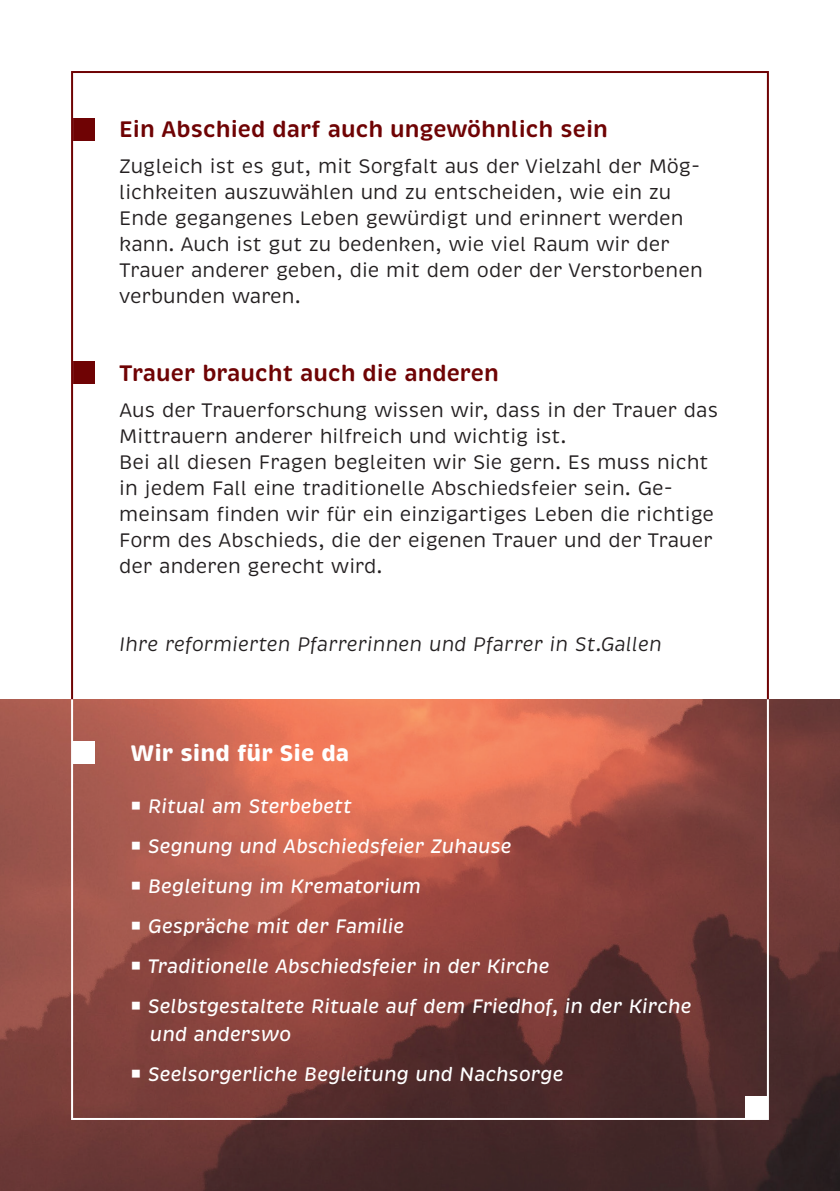
<style>
.page{position:relative;width:840px;height:1191px;background:#fff}
.page>*{position:absolute;margin:0;border:0;box-sizing:border-box;transform-origin:0 0}
.t1{font:600 23px "Brevia";color:#6f0304}
.t2{font:700 23px "Brevia";color:#fff}
.t3{font:20px/26px "Brevia";color:#231f20}
.t4{font:italic 500 20px/28px "Brevia";color:#fff}
.t5{font:italic 20px "Brevia";color:#231f20}
</style>
<div class="page">
<div style="left:72px;top:118px;width:23px;height:22px;background:#6f0304"></div>
<div style="left:72px;top:361px;width:23px;height:23px;background:#6f0304"></div>
<img style="left:0;top:699px;width:839px;height:492px">
<div style="left:744px;top:1096px;width:23px;height:23px;background:#fff"></div>
<div style="left:72px;top:741px;width:23px;height:23px;background:#fff"></div>
<p class="t1" style="left:119px;top:114px;width:490px">Ein Abschied darf auch ungewöhnlich sein</p>
<p class="t3" style="left:119px;top:153px;width:584px">Zugleich ist es gut, mit Sorgfalt aus der Vielzahl der Mög&shy;lichkeiten auszuwählen und zu entscheiden, wie ein zu Ende gegangenes Leben gewürdigt und erinnert werden kann. Auch ist gut zu bedenken, wie viel Raum wir der Trauer anderer geben, die mit dem oder der Verstorbenen verbunden waren.</p>
<p class="t1" style="left:119px;top:358px;width:381px">Trauer braucht auch die anderen</p>
<p class="t3" style="left:119px;top:397px;width:600px">Aus der Trauerforschung wissen wir, dass in der Trauer das Mittrauern anderer hilfreich und wichtig ist.<br>Bei all diesen Fragen begleiten wir Sie gern. Es muss nicht in jedem Fall eine traditionelle Abschiedsfeier sein. Ge&shy;meinsam finden wir für ein einzigartiges Leben die richtige Form des Abschieds, die der eigenen Trauer und der Trauer der anderen gerecht wird.</p>
<p class="t5" style="left:119px;top:631px;width:544px">Ihre reformierten Pfarrerinnen und Pfarrer in St.Gallen</p>
<p class="t2" style="left:130px;top:739px;width:220px">Wir sind für Sie da</p>
<p class="t4" style="left:130px;top:792px;width:223px">○ Ritual am Sterbebett</p>
<p class="t4" style="left:130px;top:832px;width:382px">○ Segnung und Abschiedsfeier Zuhause</p>
<p class="t4" style="left:130px;top:872px;width:292px">○ Begleitung im Krematorium</p>
<p class="t4" style="left:130px;top:912px;width:275px">○ Gespräche mit der Familie</p>
<p class="t4" style="left:130px;top:952px;width:420px">○ Traditionelle Abschiedsfeier in der Kirche</p>
<p class="t4" style="left:150px;top:992px;width:543px;text-indent:-19px">○ Selbstgestaltete Rituale auf dem Friedhof, in der Kirche und anderswo</p>
<p class="t4" style="left:130px;top:1060px;width:434px">○ Seelsorgerliche Begleitung und Nachsorge</p>
</div>
